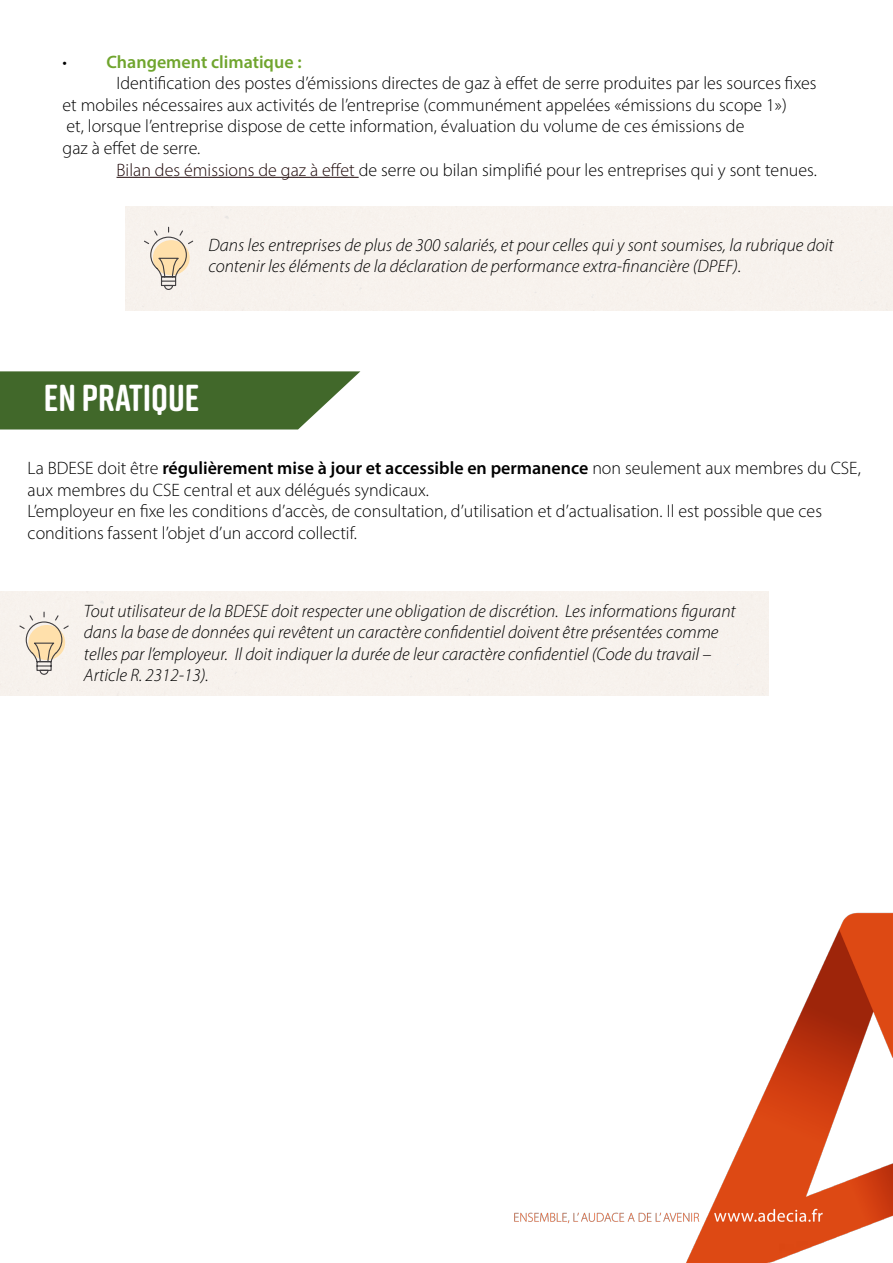
<style>
.page{position:relative;width:893px;height:1263px;background:#fff}
.page>*{position:absolute;margin:0;border:0;box-sizing:border-box;transform-origin:0 0}
.t1{font:700 37.5px "Rift Soft";color:#fff}
.t2{font:300 18px/21.6px "Myriad Pro";color:#000}
.t3{font:italic 300 18px/21.6px "Myriad Pro";color:#000}
.t4{font:600 18px "Myriad Pro";color:#70a52e}
.s1{font-weight:300;color:#000}
.s2{color:#1f090a}
.s3{font-weight:600}
</style>
<div class="page">
<hr style="left:117px;top:177px;width:242px;height:1px;background:#1f090a">
<svg style="left:143px;top:226px;width:51px;height:65px;background:#e8dcca"></svg>
<svg style="left:0;top:371px;width:360px;height:58px;background:#51743c"></svg>
<svg style="left:18px;top:611px;width:52px;height:64px;background:#e8dccb"></svg>
<img style="left:514px;top:912px;width:379px;height:351px">
<p class="t4" style="left:63px;top:50px;width:241px"><span class="s1">•</span> Changement climatique :</p>
<p class="t2" style="left:117px;top:72px;width:702px">Identification des postes d’émissions directes de gaz à effet de serre produites par les sources fixes</p>
<p class="t2" style="left:63px;top:94px;width:726px">et mobiles nécessaires aux activités de l’entreprise (communément appelées «émissions du scope 1»)</p>
<p class="t2" style="left:66px;top:115px;width:679px">et, lorsque l’entreprise dispose de cette information, évaluation du volume de ces émissions de</p>
<p class="t2" style="left:63px;top:137px;width:139px">gaz à effet de serre.</p>
<p class="t2" style="left:117px;top:159px;width:702px"><span class="s2">Bilan des émissions de gaz à effet</span> de serre ou bilan simplifié pour les entreprises qui y sont tenues.</p>
<p class="t3" style="left:208px;top:234px;width:627px">Dans les entreprises de plus de 300 salariés, et pour celles qui y sont soumises, la rubrique doit contenir les éléments de la déclaration de performance extra-financière (DPEF).</p>
<h1 class="t1" style="left:44px;top:371px;width:157px">EN PRATIQUE</h1>
<p class="t2" style="left:28px;top:457px;width:835px">La BDESE doit être <span class="s3">régulièrement mise à jour et accessible en permanence</span> non seulement aux membres du CSE, aux membres du CSE central et aux délégués syndicaux.<br>L’employeur en fixe les conditions d’accès, de consultation, d’utilisation et d’actualisation. Il est possible que ces conditions fassent l’objet d’un accord collectif.</p>
<p class="t3" style="left:84px;top:600px;width:653px">Tout utilisateur de la BDESE doit respecter une obligation de discrétion. Les informations figurant dans la base de données qui revêtent un caractère confidentiel doivent être présentées comme telles par l’employeur. Il doit indiquer la durée de leur caractère confidentiel (Code du travail – Article R. 2312‐13).</p>
</div>
